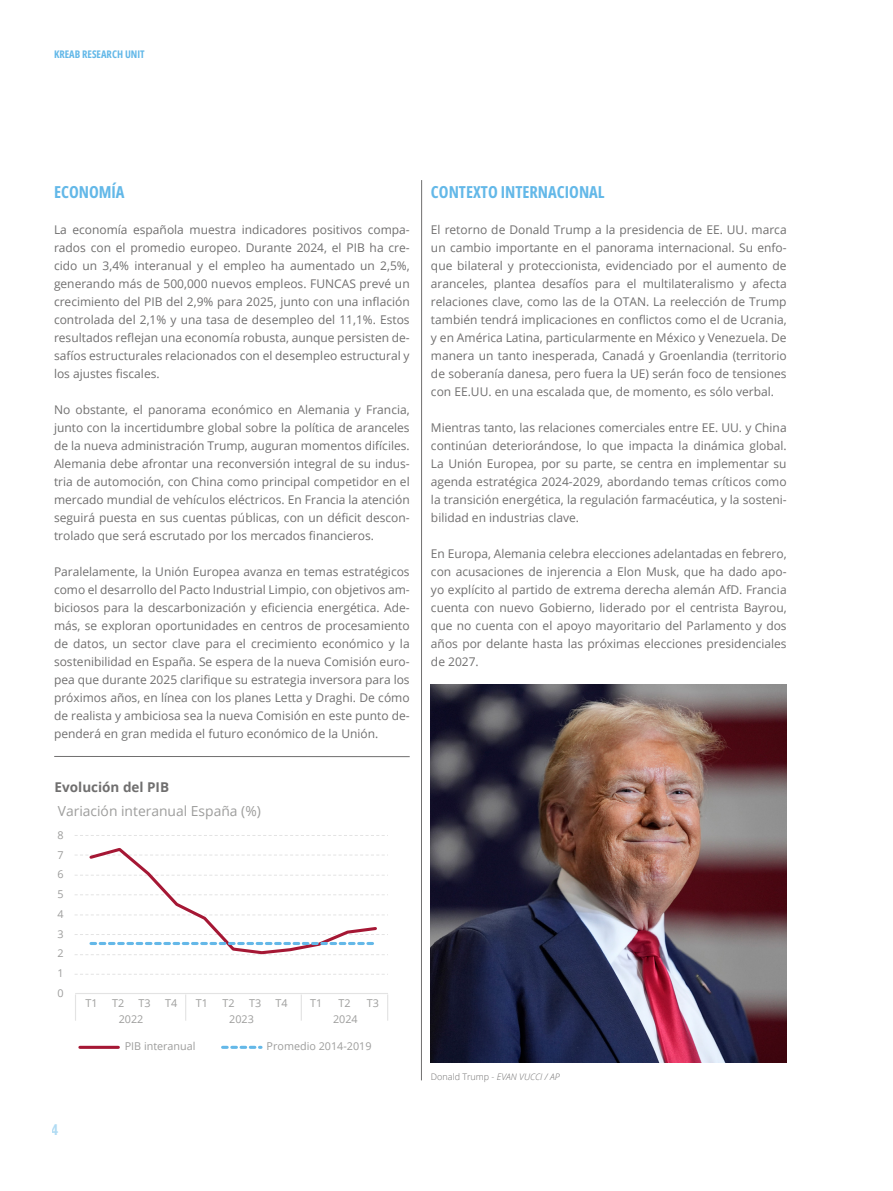
<style>
.page{position:relative;width:893px;height:1191px;background:#fff}
.page>*{position:absolute;margin:0;border:0;box-sizing:border-box;transform-origin:0 0}
.t1{font:700 16.5px "Open Sans Condensed";color:#63b8e8}
.t2{font:700 15px "Open Sans Condensed";color:#63b8e8}
.t3{font:13.8px "Open Sans";color:#9d9d9c}
.t4{font:700 13.5px "Open Sans";color:#706f6f}
.t5{font:12px/18px "Open Sans";color:#706f6f;text-align:justify}
.t6{font:10.8px "Open Sans";color:#9d9d9c}
.t7{font:700 10.5px "Open Sans Condensed";color:#63b8e8}
.t8{font:300 9px "Open Sans";color:#706f6f}
.s1{font-style:italic}
</style>
<div class="page">
<hr style="left:421px;top:180px;width:1px;height:900px;background:#706f6f">
<img style="left:431px;top:684px;width:356px;height:378px">
<hr style="left:54px;top:756px;width:356px;height:1px;background:#706f6f">
<hr style="left:75px;top:993px;width:313px;height:1px;background:#e3e3e3">
<svg style="left:387px;top:994px;width:1px;height:26px"></svg>
<svg style="left:75px;top:994px;width:1px;height:26px"></svg>
<svg style="left:185px;top:994px;width:1px;height:26px"></svg>
<svg style="left:301px;top:994px;width:1px;height:26px"></svg>
<hr style="left:80px;top:1045px;width:38px;height:3px;background:#a51734">
<svg style="left:223px;top:1045px;width:38px;height:3px"></svg>
<svg style="left:75px;top:974px;width:313px;height:1px"></svg>
<svg style="left:75px;top:835px;width:313px;height:1px"></svg>
<svg style="left:75px;top:848px;width:313px;height:107px"></svg>
<p class="t7" style="left:54px;top:46px;width:92px">KREAB RESEARCH UNIT</p>
<h1 class="t1" style="left:54px;top:180px;width:72px">ECONOMÍA</h1>
<p class="t5" style="left:54px;top:220px;width:357px">La economía española muestra indicadores positivos compa&shy;rados con el promedio europeo. Durante 2024, el PIB ha cre&shy;cido un 3,4% interanual y el empleo ha aumentado un 2,5%, generando más de 500,000 nuevos empleos. FUNCAS prevé un crecimiento del PIB del 2,9% para 2025, junto con una inflación controlada del 2,1% y una tasa de desempleo del 11,1%. Estos resultados reflejan una economía robusta, aunque persisten de&shy;safíos estructurales relacionados con el desempleo estructural y los ajustes fiscales.</p>
<p class="t5" style="left:54px;top:400px;width:357px">No obstante, el panorama económico en Alemania y Francia, junto con la incertidumbre global sobre la política de aranceles de la nueva administración Trump, auguran momentos difíciles.<br>Alemania debe afrontar una reconversión integral de su indus&shy;tria de automoción, con China como principal competidor en el mercado mundial de vehículos eléctricos. En Francia la atención seguirá puesta en sus cuentas públicas, con un déficit descon&shy;trolado que será escrutado por los mercados financieros.</p>
<p class="t5" style="left:54px;top:562px;width:357px">Paralelamente, la Unión Europea avanza en temas estratégicos como el desarrollo del Pacto Industrial Limpio, con objetivos am&shy;biciosos para la descarbonización y eficiencia energética. Ade&shy;más, se exploran oportunidades en centros de procesamiento de datos, un sector clave para el crecimiento económico y la sostenibilidad en España. Se espera de la nueva Comisión euro&shy;pea que durante 2025 clarifique su estrategia inversora para los próximos años, en línea con los planes Letta y Draghi. De cómo de realista y ambiciosa sea la nueva Comisión en este punto de&shy;penderá en gran medida el futuro económico de la Unión.</p>
<p class="t4" style="left:55px;top:778px;width:116px">Evolución del PIB</p>
<p class="t3" style="left:58px;top:801px;width:205px">Variación interanual España (%)</p>
<p class="t6" style="left:58px;top:827px;width:8px">8</p>
<p class="t6" style="left:58px;top:847px;width:8px">7</p>
<p class="t6" style="left:58px;top:867px;width:8px">6</p>
<p class="t6" style="left:58px;top:886px;width:8px">5</p>
<p class="t6" style="left:58px;top:906px;width:8px">4</p>
<p class="t6" style="left:58px;top:926px;width:8px">3</p>
<p class="t6" style="left:58px;top:946px;width:8px">2</p>
<p class="t6" style="left:58px;top:965px;width:8px">1</p>
<p class="t6" style="left:58px;top:985px;width:8px">0</p>
<p class="t6" style="left:85px;top:996px;width:14px">T1</p>
<p class="t6" style="left:112px;top:996px;width:14px">T2</p>
<p class="t6" style="left:139px;top:996px;width:14px">T3</p>
<p class="t6" style="left:165px;top:996px;width:14px">T4</p>
<p class="t6" style="left:310px;top:996px;width:14px">T1</p>
<p class="t6" style="left:339px;top:996px;width:14px">T2</p>
<p class="t6" style="left:367px;top:996px;width:14px">T3</p>
<p class="t6" style="left:119px;top:1012px;width:26px">2022</p>
<p class="t6" style="left:333px;top:1012px;width:26px">2024</p>
<p class="t6" style="left:196px;top:996px;width:14px">T1</p>
<p class="t6" style="left:222px;top:996px;width:14px">T2</p>
<p class="t6" style="left:249px;top:996px;width:14px">T3</p>
<p class="t6" style="left:276px;top:996px;width:14px">T4</p>
<p class="t6" style="left:229px;top:1012px;width:26px">2023</p>
<p class="t6" style="left:125px;top:1039px;width:72px">PIB interanual</p>
<p class="t6" style="left:267px;top:1039px;width:106px">Promedio 2014-2019</p>
<p class="t2" style="left:52px;top:1118px;width:9px">4</p>
<h1 class="t1" style="left:431px;top:180px;width:175px">CONTEXTO INTERNACIONAL</h1>
<p class="t5" style="left:431px;top:220px;width:357px">El retorno de Donald Trump a la presidencia de EE. UU. marca un cambio importante en el panorama internacional. Su enfo&shy;que bilateral y proteccionista, evidenciado por el aumento de aranceles, plantea desafíos para el multilateralismo y afecta relaciones clave, como las de la OTAN. La reelección de Trump también tendrá implicaciones en conflictos como el de Ucrania, y en América Latina, particularmente en México y Venezuela. De manera un tanto inesperada, Canadá y Groenlandia (territorio de soberanía danesa, pero fuera la UE) serán foco de tensiones con EE.UU. en una escalada que, de momento, es sólo verbal.</p>
<p class="t5" style="left:431px;top:418px;width:357px">Mientras tanto, las relaciones comerciales entre EE. UU. y China continúan deteriorándose, lo que impacta la dinámica global.<br>La Unión Europea, por su parte, se centra en implementar su agenda estratégica 2024-2029, abordando temas críticos como la transición energética, la regulación farmacéutica, y la sosteni&shy;bilidad en industrias clave.</p>
<p class="t5" style="left:431px;top:544px;width:357px">En Europa, Alemania celebra elecciones adelantadas en febrero, con acusaciones de injerencia a Elon Musk, que ha dado apo&shy;yo explícito al partido de extrema derecha alemán AfD. Francia cuenta con nuevo Gobierno, liderado por el centrista Bayrou, que no cuenta con el apoyo mayoritario del Parlamento y dos años por delante hasta las próximas elecciones presidenciales de 2027.</p>
<p class="t8" style="left:431px;top:1070px;width:130px">Donald Trump - <span class="s1">EVAN VUCCI / AP</span></p>
</div>
